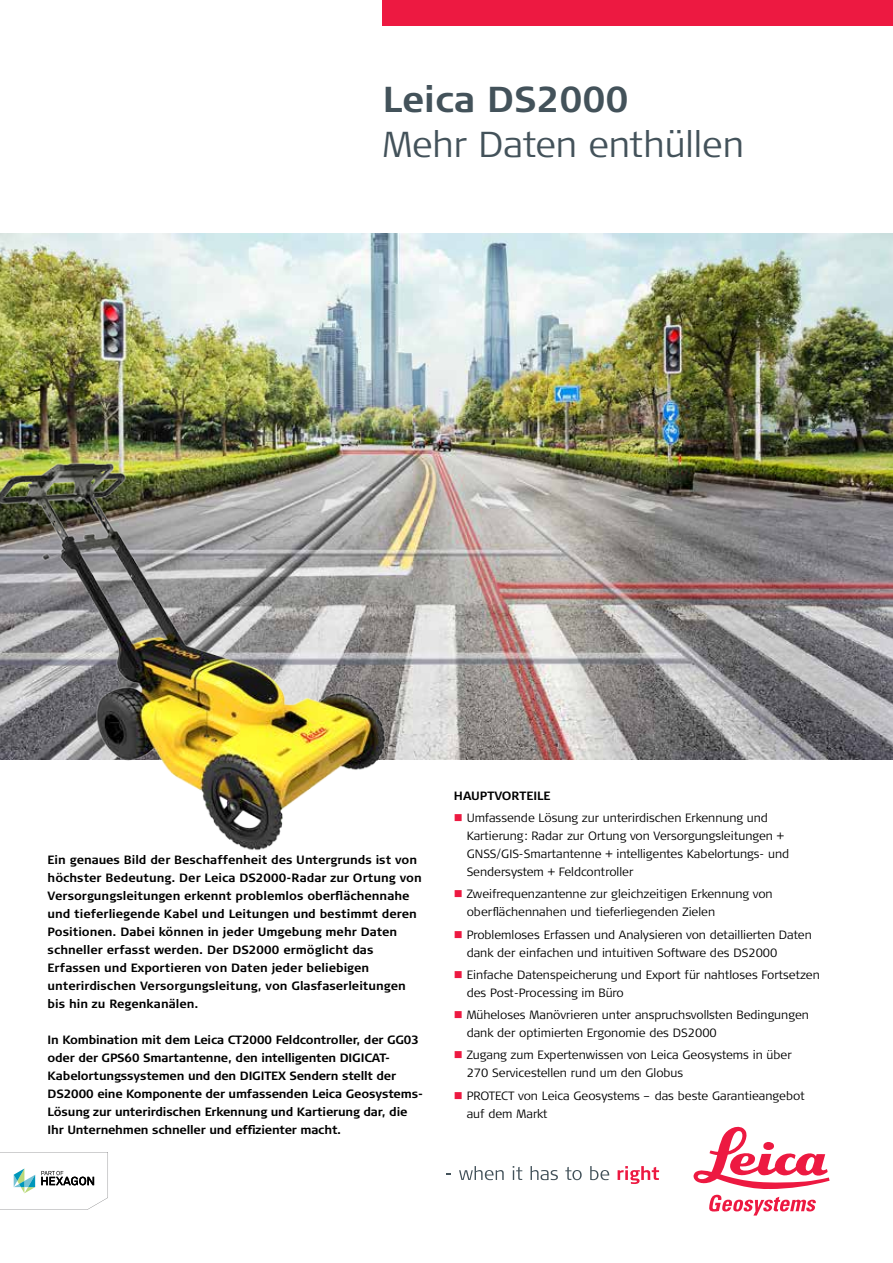
<style>
.page{position:relative;width:893px;height:1263px;background:#fff}
.page>*{position:absolute;margin:0;border:0;box-sizing:border-box;transform-origin:0 0}
.t1{font:300 36px "Signa Column";color:#43525a}
.t2{font:700 36px "Signa Column";color:#43525a}
.t3{font:700 12px/18px "Signa Column";color:#000}
.t4{font:300 12px/18px "Signa Column";color:#000}
.s1{color:#ed1941}
</style>
<div class="page">
<img style="left:0;top:234px;width:893px;height:525px">
<div style="left:383px;top:0;width:510px;height:26px;background:#ed1941"></div>
<svg style="left:459px;top:1166px;width:45px;height:14px"></svg>
<svg style="left:513px;top:1166px;width:9px;height:14px"></svg>
<svg style="left:531px;top:1166px;width:27px;height:14px"></svg>
<svg style="left:565px;top:1167px;width:17px;height:13px"></svg>
<svg style="left:590px;top:1166px;width:19px;height:14px"></svg>
<svg style="left:618px;top:1166px;width:41px;height:18px"></svg>
<svg style="left:693px;top:1127px;width:136px;height:62px"></svg>
<svg style="left:709px;top:1195px;width:107px;height:20px"></svg>
<svg style="left:0;top:1152px;width:108px;height:58px"></svg>
<img style="left:0;top:443px;width:402px;height:407px">
<h1 class="t2" style="left:383px;top:77px;width:248px">Leica DS2000</h1>
<h1 class="t1" style="left:383px;top:122px;width:363px">Mehr Daten enthüllen</h1>
<p class="t3" style="left:48px;top:851px;width:376px">Ein genaues Bild der Beschaffenheit des Untergrunds ist von höchster Bedeutung. Der Leica DS2000-Radar zur Ortung von Versorgungsleitungen erkennt problemlos oberflächennahe und tieferliegende Kabel und Leitungen und bestimmt deren Positionen. Dabei können in jeder Umgebung mehr Daten schneller erfasst werden. Der DS2000 ermöglicht das Erfassen und Exportieren von Daten jeder beliebigen unterirdischen Versorgungsleitung, von Glasfaserleitungen bis hin zu Regenkanälen.</p>
<p class="t3" style="left:48px;top:1031px;width:377px">In Kombination mit dem Leica CT2000 Feldcontroller, der GG03 oder der GPS60 Smartantenne, den intelligenten DIGICAT-Kabelortungssystemen und den DIGITEX Sendern stellt der DS2000 eine Komponente der umfassenden Leica Geosystems-Lösung zur unterirdischen Erkennung und Kartierung dar, die Ihr Unternehmen schneller und effizienter macht.</p>
<p class="t3" style="left:454px;top:787px;width:98px">HAUPTVORTEILE</p>
<p class="t4" style="left:467px;top:809px;width:324px;text-indent:-13px"><span class="s1">■</span> Umfassende Lösung zur unterirdischen Erkennung und Kartierung: Radar zur Ortung von Versorgungsleitungen + GNSS/GIS-Smartantenne + intelligentes Kabelortungs- und Sendersystem + Feldcontroller</p>
<p class="t4" style="left:467px;top:885px;width:307px;text-indent:-13px"><span class="s1">■</span> Zweifrequenzantenne zur gleichzeitigen Erkennung von oberflächennahen und tieferliegenden Zielen</p>
<p class="t4" style="left:467px;top:926px;width:347px;text-indent:-13px"><span class="s1">■</span> Problemloses Erfassen und Analysieren von detaillierten Daten dank der einfachen und intuitiven Software des DS2000</p>
<p class="t4" style="left:467px;top:966px;width:355px;text-indent:-13px"><span class="s1">■</span> Einfache Datenspeicherung und Export für nahtloses Fortsetzen des Post-Processing im Büro</p>
<p class="t4" style="left:467px;top:1006px;width:344px;text-indent:-13px"><span class="s1">■</span> Müheloses Manövrieren unter anspruchsvollsten Bedingungen dank der optimierten Ergonomie des DS2000</p>
<p class="t4" style="left:467px;top:1046px;width:327px;text-indent:-13px"><span class="s1">■</span> Zugang zum Expertenwissen von Leica Geosystems in über<br>270 Servicestellen rund um den Globus</p>
<p class="t4" style="left:467px;top:1087px;width:340px;text-indent:-13px"><span class="s1">■</span> PROTECT von Leica Geosystems – das beste Garantieangebot auf dem Markt</p>
</div>
